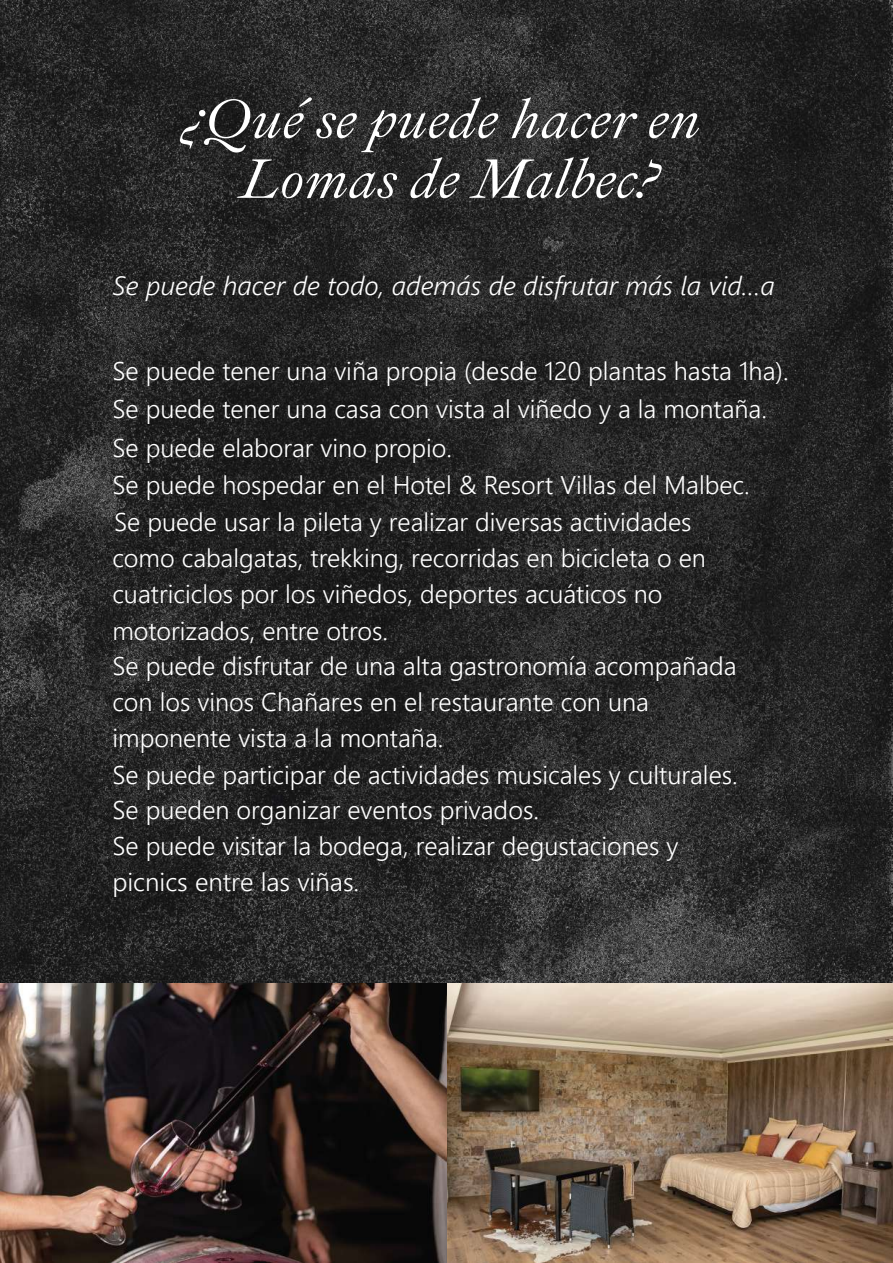
<style>
.page{position:relative;width:893px;height:1263px;background:#fff}
.page>*{position:absolute;margin:0;border:0;box-sizing:border-box;transform-origin:0 0}
.t1{font:italic 57px/59.8px "Ibarra Real Nova";color:#fff;text-align:center}
.t2{font:italic 300 26.25px "Segoe UI";color:#fff}
.t3{font:300 25.5px/36.6px "Segoe UI";color:#fff}
</style>
<div class="page">
<img style="left:0;top:0;width:893px;height:984px">
<img style="left:0;top:984px;width:893px;height:279px">
<h1 class="t1" style="left:182px;top:91px;width:520px">¿Qué se puede hacer en<br>Lomas de Malbec?</h1>
<p class="t2" style="left:112px;top:261px;width:664px">Se puede hacer de todo, además de disfrutar más la vid…a</p>
<p class="t3" style="left:112px;top:351px;width:678px">Se puede tener una viña propia (desde 120 plantas hasta 1ha).<br>Se puede tener una casa con vista al viñedo y a la montaña.<br>Se puede elaborar vino propio.<br>Se puede hospedar en el Hotel &amp; Resort Villas del Malbec.<br>Se puede usar la pileta y realizar diversas actividades<br>como cabalgatas, trekking, recorridas en bicicleta o en cuatriciclos por los viñedos, deportes acuáticos no motorizados, entre otros.<br>Se puede disfrutar de una alta gastronomía acompañada<br>con los vinos Chañares en el restaurante con una<br>imponente vista a la montaña.</p>
<p class="t3" style="left:112px;top:754px;width:627px">Se puede participar de actividades musicales y culturales.</p>
<p class="t3" style="left:112px;top:790px;width:428px">Se pueden organizar eventos privados.</p>
<p class="t3" style="left:112px;top:825px;width:568px">Se puede visitar la bodega, realizar degustaciones y</p>
<p class="t3" style="left:112px;top:861px;width:248px">picnics entre las viñas.</p>
</div>
